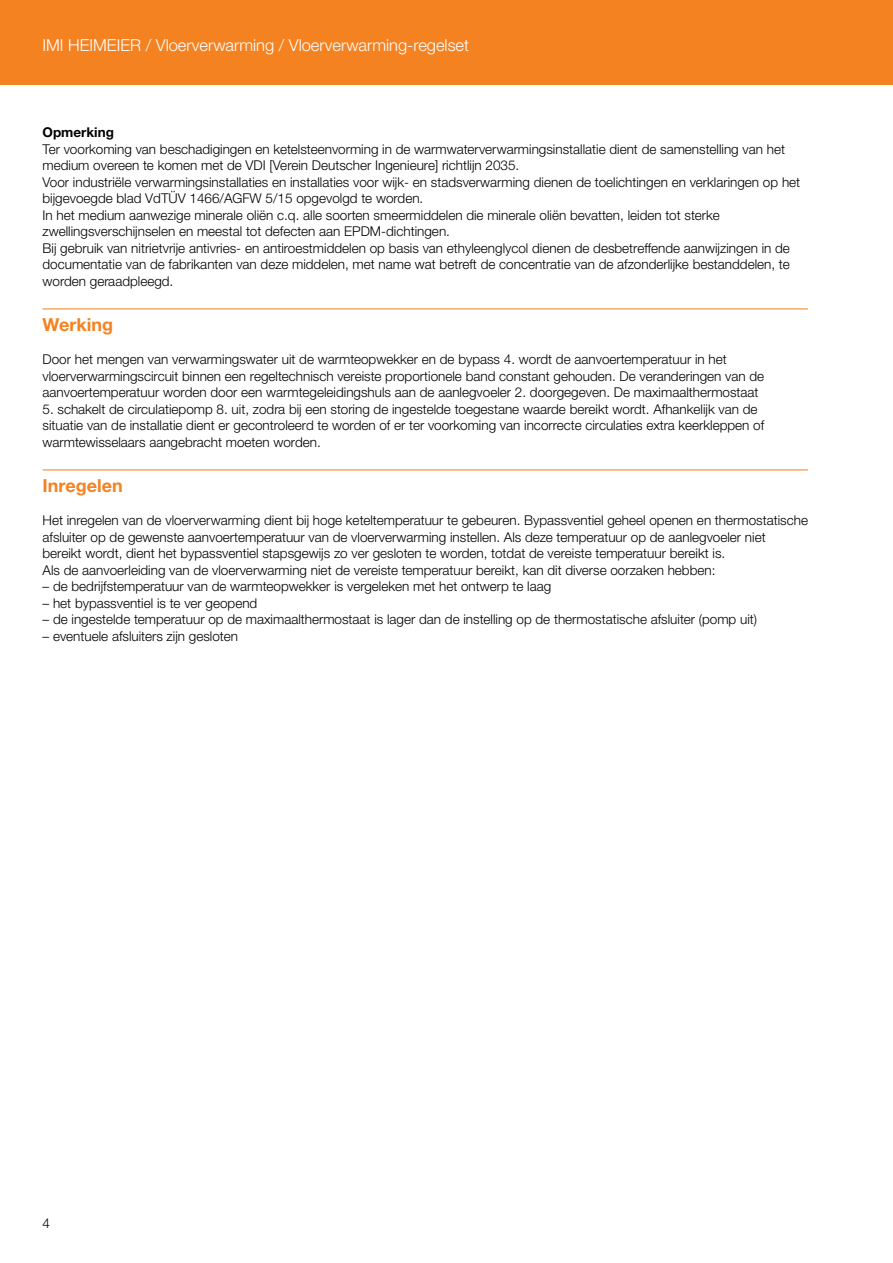
<style>
.page{position:relative;width:893px;height:1263px;background:#fff}
.page>*{position:absolute;margin:0;border:0;box-sizing:border-box;transform-origin:0 0}
.t1{font:700 18px "Helvetica Neue LTW1 G";color:#f58220}
.t2{font:300 16.5px "Helvetica Neue LTW1 G";color:#fff}
.t3{font:300 13.5px/16.5px "Helvetica Neue LTW1 G";color:#000}
.t4{font:700 13.5px "Helvetica Neue LTW1 G";color:#000}
</style>
<div class="page">
<div style="left:0;top:0;width:893px;height:85px;background:#f58220"></div>
<hr style="left:43px;top:308px;width:765px;height:1px;background:#f58220">
<hr style="left:43px;top:469px;width:765px;height:1px;background:#f58220">
<p class="t2" style="left:43px;top:35px;width:428px">IMI HEIMEIER / Vloerverwarming / Vloerverwarming-regelset</p>
<p class="t4" style="left:43px;top:124px;width:73px">Opmerking</p>
<p class="t3" style="left:43px;top:141px;width:759px">Ter voorkoming van beschadigingen en ketelsteenvorming in de warmwaterverwarmingsinstallatie dient de samenstelling van het medium overeen te komen met de VDI [Verein Deutscher Ingenieure] richtlijn 2035.<br>Voor industriële verwarmingsinstallaties en installaties voor wijk- en stadsverwarming dienen de toelichtingen en verklaringen op het bijgevoegde blad VdTÜV 1466/AGFW 5/15 opgevolgd te worden.<br>In het medium aanwezige minerale oliën c.q. alle soorten smeermiddelen die minerale oliën bevatten, leiden tot sterke zwellingsverschijnselen en meestal tot defecten aan EPDM-dichtingen.<br>Bij gebruik van nitrietvrije antivries- en antiroestmiddelen op basis van ethyleenglycol dienen de desbetreffende aanwijzingen in de documentatie van de fabrikanten van deze middelen, met name wat betreft de concentratie van de afzonderlijke bestanddelen, te worden geraadpleegd.</p>
<h1 class="t1" style="left:43px;top:313px;width:72px">Werking</h1>
<p class="t3" style="left:43px;top:351px;width:723px">Door het mengen van verwarmingswater uit de warmteopwekker en de bypass 4. wordt de aanvoertemperatuur in het vloerverwarmingscircuit binnen een regeltechnisch vereiste proportionele band constant gehouden. De veranderingen van de aanvoertemperatuur worden door een warmtegeleidingshuls aan de aanlegvoeler 2. doorgegeven. De maximaalthermostaat</p>
<p class="t3" style="left:43px;top:401px;width:723px">5. schakelt de circulatiepomp 8. uit, zodra bij een storing de ingestelde toegestane waarde bereikt wordt. Afhankelijk van de situatie van de installatie dient er gecontroleerd te worden of er ter voorkoming van incorrecte circulaties extra keerkleppen of warmtewisselaars aangebracht moeten worden.</p>
<h1 class="t1" style="left:43px;top:474px;width:82px">Inregelen</h1>
<p class="t3" style="left:43px;top:512px;width:767px">Het inregelen van de vloerverwarming dient bij hoge keteltemperatuur te gebeuren. Bypassventiel geheel openen en thermostatische afsluiter op de gewenste aanvoertemperatuur van de vloerverwarming instellen. Als deze temperatuur op de aanlegvoeler niet bereikt wordt, dient het bypassventiel stapsgewijs zo ver gesloten te worden, totdat de vereiste temperatuur bereikt is.<br>Als de aanvoerleiding van de vloerverwarming niet de vereiste temperatuur bereikt, kan dit diverse oorzaken hebben:</p>
<p class="t3" style="left:43px;top:578px;width:510px">– de bedrijfstemperatuur van de warmteopwekker is vergeleken met het ontwerp te laag</p>
<p class="t3" style="left:43px;top:595px;width:216px">– het bypassventiel is te ver geopend</p>
<p class="t3" style="left:43px;top:611px;width:716px">– de ingestelde temperatuur op de maximaalthermostaat is lager dan de instelling op de thermostatische afsluiter (pomp uit)</p>
<p class="t3" style="left:43px;top:628px;width:197px">– eventuele afsluiters zijn gesloten</p>
<p class="t3" style="left:43px;top:1215px;width:9px">4</p>
</div>
